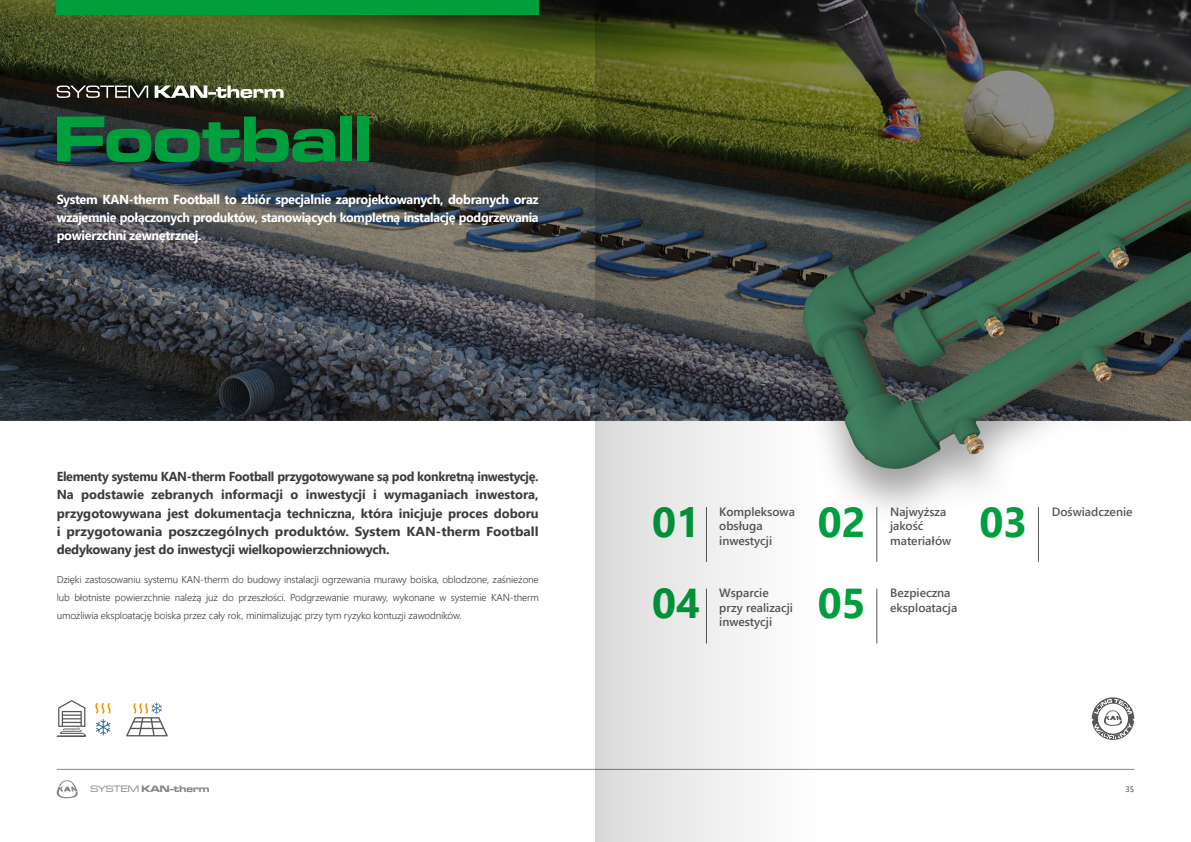
<style>
.page{position:relative;width:1191px;height:842px;background:#fff}
.page>*{position:absolute;margin:0;border:0;box-sizing:border-box;transform-origin:0 0}
.t1{font:67.1px "Microgramma D Bol Ext";color:#009e3d}
.t2{font:700 41.7px/81.6px "Segoe UI";color:#009e3d}
.t3{font:700 13px/18px "Segoe UI";letter-spacing:-.02em;color:#3c3c3b;text-align:justify;scale:.96 1}
.t4{font:700 13px/18px "Segoe UI";letter-spacing:-.025em;color:#fff;text-align:justify}
.t5{font:600 12px/14.4px "Segoe UI";color:#575756}
.t6{font:300 10px/18px "Segoe UI";letter-spacing:-.015em;color:#3c3c3b;text-align:justify}
.t7{font:9.6px "Microgramma D Bol Ext";color:#878787}
.t8{font:8px "Segoe UI";color:#3c3c3b}
.s1{font-family:"Microgramma D Med Ext"}
</style>
<div class="page">
<img style="left:0;top:0;width:1191px;height:770px">
<hr style="left:57px;top:769px;width:1077px;height:1px;background:#878787">
<svg style="left:57px;top:85px;width:226px;height:13px"></svg>
<div style="left:57px;top:0;width:482px;height:14px;background:#009e3d"></div>
<svg style="left:57px;top:780px;width:21px;height:18px"></svg>
<svg style="left:95px;top:703px;width:16px;height:32px"></svg>
<svg style="left:57px;top:700px;width:29px;height:37px"></svg>
<svg style="left:126px;top:702px;width:42px;height:34px"></svg>
<hr style="left:876px;top:507px;width:1px;height:55px;background:#575756">
<hr style="left:1038px;top:507px;width:1px;height:55px;background:#575756">
<hr style="left:876px;top:589px;width:1px;height:54px;background:#575756">
<svg style="left:1091px;top:697px;width:43px;height:43px"></svg>
<svg style="left:595px;top:0;width:221px;height:842px"></svg>
<h1 class="t1" style="left:54px;top:93px;width:320px">Football</h1>
<p class="t4" style="left:57px;top:189px;width:483px">System KAN-therm Football to zbiór specjalnie zaprojektowanych, dobranych oraz wzajemnie połączonych produktów, stanowiących kompletną instalację podgrzewania powierzchni zewnętrznej.</p>
<p class="t3" style="left:57px;top:467px;width:503px">Elementy systemu KAN-therm Football przygotowywane są pod konkretną inwestycję.<br>Na podstawie zebranych informacji o inwestycji i wymaganiach inwestora, przygotowywana jest dokumentacja techniczna, która inicjuje proces doboru i przygotowania poszczególnych produktów. System KAN-therm Football dedykowany jest do inwestycji wielkopowierzchniowych.</p>
<p class="t6" style="left:57px;top:569px;width:483px">Dzięki zastosowaniu systemu KAN-therm do budowy instalacji ogrzewania murawy boiska, oblodzone, zaśnieżone lub błotniste powierzchnie należą już do przeszłości. Podgrzewanie murawy, wykonane w systemie KAN-therm umożliwia eksploatację boiska przez cały rok, minimalizując przy tym ryzyko kontuzji zawodników.</p>
<p class="t7" style="left:90px;top:783px;width:121px"><span class="s1">SYSTEM</span> KAN-therm</p>
<p class="t5" style="left:890px;top:503px;width:63px">Najwyższa jakość materiałów</p>
<p class="t5" style="left:1051px;top:503px;width:82px">Doświadczenie</p>
<p class="t5" style="left:719px;top:503px;width:77px">Kompleksowa obsługa inwestycji</p>
<h2 class="t2" style="left:652px;top:478px;width:49px">01<br>04</h2>
<h2 class="t2" style="left:818px;top:478px;width:49px">02</h2>
<h2 class="t2" style="left:979px;top:478px;width:49px">03</h2>
<p class="t5" style="left:890px;top:585px;width:69px">Bezpieczna eksploatacja</p>
<p class="t5" style="left:719px;top:585px;width:75px">Wsparcie przy realizacji inwestycji</p>
<h2 class="t2" style="left:818px;top:559px;width:49px">05</h2>
<p class="t8" style="left:1125px;top:781px;width:10px">35</p>
</div>
